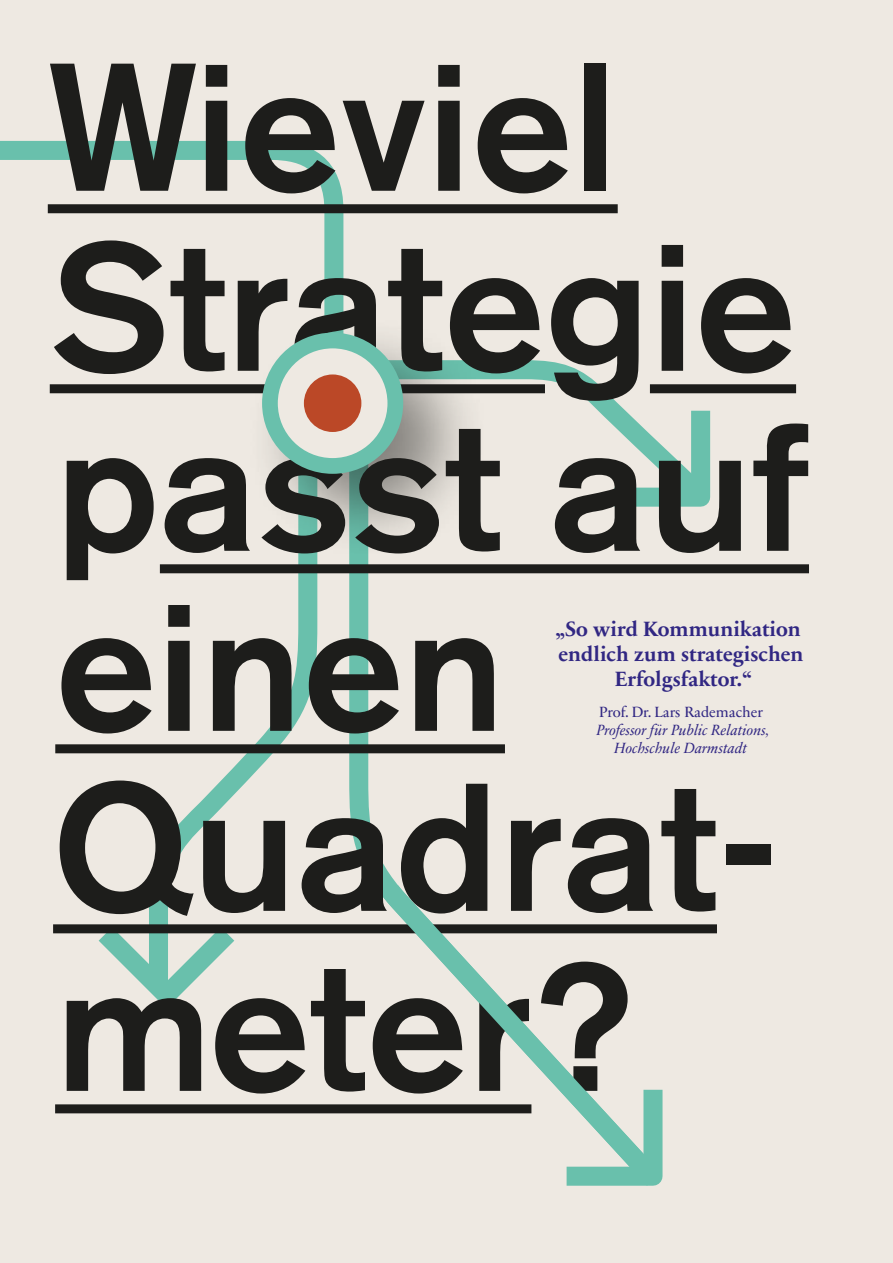
<style>
.page{position:relative;width:893px;height:1263px;background:#eee9e2}
.page>*{position:absolute;margin:0;border:0;box-sizing:border-box;transform-origin:0 0}
.t1{font:500 180px/180px "Akzidenz Grotesk BE";color:#1d1d1b}
.t2{font:700 21px/25.2px "Sabon Next LT";color:#312783;text-align:center}
.t3{font:italic 15px/18px "Sabon Next LT";color:#312783;text-align:center}
.t4{font:15px "Sabon Next LT";color:#312783}
</style>
<div class="page">
<svg style="left:492px;top:360px;width:224px;height:58px"></svg>
<svg style="left:605px;top:401px;width:111px;height:106px"></svg>
<svg style="left:0;top:140px;width:353px;height:174px"></svg>
<svg style="left:340px;top:440px;width:327px;height:674px"></svg>
<svg style="left:139px;top:562px;width:188px;height:372px"></svg>
<svg style="left:85px;top:914px;width:163px;height:91px"></svg>
<div style="left:48px;top:204px;width:570px;height:9px;background:#1d1d1b"></div>
<div style="left:50px;top:384px;width:495px;height:9px;background:#1d1d1b"></div>
<div style="left:650px;top:384px;width:146px;height:9px;background:#1d1d1b"></div>
<div style="left:160px;top:564px;width:649px;height:9px;background:#1d1d1b"></div>
<div style="left:55px;top:744px;width:450px;height:9px;background:#1d1d1b"></div>
<div style="left:53px;top:924px;width:664px;height:9px;background:#1d1d1b"></div>
<div style="left:55px;top:1104px;width:476px;height:9px;background:#1d1d1b"></div>
<div style="left:243px;top:314px;width:249px;height:248px;background:#1d1d1b;opacity:.5"></div>
<svg style="left:270px;top:340px;width:125px;height:126px"></svg>
<div style="left:262px;top:333px;width:141px;height:141px;border:16px solid #69c0ac;border-radius:50%"></div>
<div style="left:304px;top:374px;width:57px;height:58px;background:#bb4827;border-radius:50%"></div>
<svg style="left:364px;top:864px;width:303px;height:322px"></svg>
<h1 class="t1" style="left:48px;top:37px;width:763px">Wieviel<br>Strategie passt auf einen<br>Quadrat&shy;meter?</h1>
<p class="t2" style="left:556px;top:616px;width:249px">„So wird Kommunikation endlich zum strategischen<br>Erfolgsfaktor.“</p>
<p class="t4" style="left:599px;top:703px;width:165px">Prof. Dr. Lars Rademacher</p>
<p class="t3" style="left:597px;top:721px;width:174px">Professor für Public Relations,<br>Hochschule Darmstadt</p>
</div>
